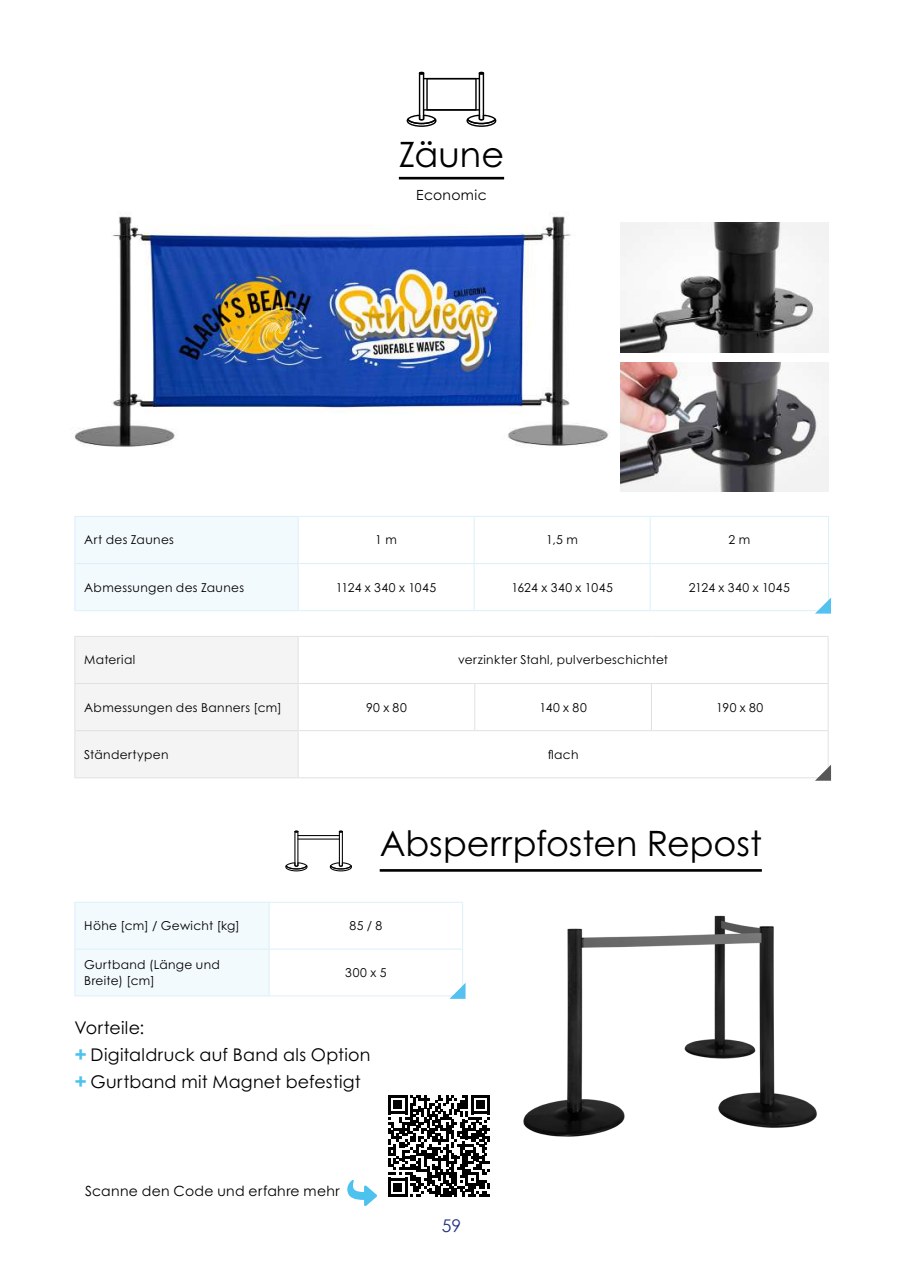
<style>
.page{position:relative;width:903px;height:1270px;background:#fff}
.page>*{position:absolute;margin:0;border:0;box-sizing:border-box;transform-origin:0 0}
.t1{font:35px "Century Gothic Pro";color:#000}
.t2{font:17.5px/27.3px "Century Gothic Pro";letter-spacing:.015em;color:#000}
.t3{font:17.5px "Century Gothic";color:#253384}
.t4{font:14px "Century Gothic Pro";letter-spacing:.02em;color:#000}
.t5{font:12.25px/15.8px "Century Gothic Pro";letter-spacing:.025em;color:#000}
.s1{font-weight:700;font-size:21px;color:#4dc2ee}
</style>
<div class="page">
<img style="left:74px;top:176px;width:536px;height:271px">
<img style="left:621px;top:362px;width:207px;height:129px">
<img style="left:621px;top:223px;width:207px;height:129px">
<div style="left:75px;top:637px;width:223px;height:140px;background:#f5f4f4"></div>
<hr style="left:74px;top:636px;width:225px;height:1px;background:#e1e1e1">
<hr style="left:74px;top:637px;width:1px;height:46px;background:#e1e1e1">
<hr style="left:298px;top:637px;width:1px;height:46px;background:#e1e1e1">
<hr style="left:74px;top:683px;width:225px;height:1px;background:#e1e1e1">
<hr style="left:74px;top:684px;width:1px;height:46px;background:#e1e1e1">
<hr style="left:298px;top:684px;width:1px;height:46px;background:#e1e1e1">
<hr style="left:74px;top:730px;width:225px;height:1px;background:#e1e1e1">
<hr style="left:74px;top:731px;width:1px;height:46px;background:#e1e1e1">
<hr style="left:298px;top:731px;width:1px;height:46px;background:#e1e1e1">
<hr style="left:74px;top:777px;width:225px;height:1px;background:#e1e1e1">
<hr style="left:299px;top:636px;width:176px;height:1px;background:#e1e1e1">
<hr style="left:475px;top:636px;width:176px;height:1px;background:#e1e1e1">
<hr style="left:651px;top:636px;width:177px;height:1px;background:#e1e1e1">
<hr style="left:828px;top:637px;width:1px;height:46px;background:#e1e1e1">
<hr style="left:299px;top:683px;width:176px;height:1px;background:#e1e1e1">
<hr style="left:475px;top:683px;width:176px;height:1px;background:#e1e1e1">
<hr style="left:474px;top:684px;width:1px;height:46px;background:#e1e1e1">
<hr style="left:651px;top:683px;width:177px;height:1px;background:#e1e1e1">
<hr style="left:651px;top:684px;width:1px;height:46px;background:#e1e1e1">
<hr style="left:828px;top:684px;width:1px;height:46px;background:#e1e1e1">
<hr style="left:299px;top:730px;width:176px;height:1px;background:#e1e1e1">
<hr style="left:475px;top:730px;width:176px;height:1px;background:#e1e1e1">
<hr style="left:651px;top:730px;width:177px;height:1px;background:#e1e1e1">
<hr style="left:828px;top:731px;width:1px;height:46px;background:#e1e1e1">
<hr style="left:299px;top:777px;width:176px;height:1px;background:#e1e1e1">
<hr style="left:475px;top:777px;width:176px;height:1px;background:#e1e1e1">
<hr style="left:651px;top:777px;width:177px;height:1px;background:#e1e1e1">
<div style="left:75px;top:517px;width:223px;height:93px;background:#f3fafe"></div>
<hr style="left:74px;top:517px;width:1px;height:46px;background:#dbf0fa">
<hr style="left:74px;top:564px;width:1px;height:46px;background:#dbf0fa">
<hr style="left:298px;top:517px;width:1px;height:46px;background:#dbf0fa">
<hr style="left:298px;top:564px;width:1px;height:46px;background:#dbf0fa">
<hr style="left:474px;top:517px;width:1px;height:46px;background:#dbf0fa">
<hr style="left:650px;top:517px;width:1px;height:46px;background:#dbf0fa">
<hr style="left:828px;top:517px;width:1px;height:46px;background:#dbf0fa">
<hr style="left:474px;top:564px;width:1px;height:46px;background:#dbf0fa">
<hr style="left:650px;top:564px;width:1px;height:46px;background:#dbf0fa">
<hr style="left:828px;top:564px;width:1px;height:46px;background:#dbf0fa">
<hr style="left:74px;top:516px;width:225px;height:1px;background:#dbf0fa">
<hr style="left:74px;top:563px;width:225px;height:1px;background:#dbf0fa">
<hr style="left:74px;top:610px;width:225px;height:1px;background:#dbf0fa">
<hr style="left:299px;top:516px;width:175px;height:1px;background:#dbf0fa">
<hr style="left:474px;top:516px;width:176px;height:1px;background:#dbf0fa">
<hr style="left:650px;top:516px;width:179px;height:1px;background:#dbf0fa">
<hr style="left:299px;top:563px;width:175px;height:1px;background:#dbf0fa">
<hr style="left:474px;top:563px;width:176px;height:1px;background:#dbf0fa">
<hr style="left:650px;top:563px;width:179px;height:1px;background:#dbf0fa">
<hr style="left:299px;top:610px;width:175px;height:1px;background:#dbf0fa">
<hr style="left:474px;top:610px;width:176px;height:1px;background:#dbf0fa">
<hr style="left:650px;top:610px;width:179px;height:1px;background:#dbf0fa">
<svg style="left:815px;top:598px;width:16px;height:16px"></svg>
<svg style="left:815px;top:765px;width:16px;height:16px"></svg>
<svg style="left:407px;top:72px;width:89px;height:55px"></svg>
<hr style="left:423px;top:78px;width:57px;height:1px;background:#000">
<hr style="left:423px;top:109px;width:57px;height:2px;background:#000">
<hr style="left:399px;top:177px;width:105px;height:2px;background:#000">
<img style="left:523px;top:915px;width:294px;height:222px">
<hr style="left:74px;top:902px;width:195px;height:1px;background:#dbf0fa">
<hr style="left:74px;top:903px;width:1px;height:46px;background:#dbf0fa">
<hr style="left:74px;top:949px;width:195px;height:1px;background:#dbf0fa">
<hr style="left:74px;top:950px;width:1px;height:45px;background:#dbf0fa">
<hr style="left:74px;top:995px;width:195px;height:1px;background:#dbf0fa">
<svg style="left:75px;top:902px;width:390px;height:97px"></svg>
<hr style="left:380px;top:869px;width:382px;height:3px;background:#000">
<svg style="left:330px;top:830px;width:22px;height:41px"></svg>
<svg style="left:285px;top:830px;width:22px;height:41px"></svg>
<hr style="left:297px;top:835px;width:43px;height:1px;background:#000">
<hr style="left:297px;top:839px;width:43px;height:1px;background:#000">
<svg style="left:388px;top:1095px;width:102px;height:102px"></svg>
<svg style="left:347px;top:1180px;width:30px;height:26px"></svg>
<h1 class="t1" style="left:399px;top:133px;width:107px">Zäune</h1>
<p class="t4" style="left:416px;top:186px;width:72px">Economic</p>
<p class="t5" style="left:84px;top:532px;width:91px">Art des Zaunes</p>
<p class="t5" style="left:375px;top:532px;width:23px">1 m</p>
<p class="t5" style="left:546px;top:532px;width:33px">1,5 m</p>
<p class="t5" style="left:728px;top:532px;width:23px">2 m</p>
<p class="t5" style="left:84px;top:579px;width:161px">Abmessungen des Zaunes</p>
<p class="t5" style="left:336px;top:579px;width:102px">1124 x 340 x 1045</p>
<p class="t5" style="left:511px;top:579px;width:103px">1624 x 340 x 1045</p>
<p class="t5" style="left:689px;top:579px;width:103px">2124 x 340 x 1045</p>
<p class="t5" style="left:84px;top:652px;width:52px">Material</p>
<p class="t5" style="left:458px;top:652px;width:211px">verzinkter Stahl, pulverbeschichtet</p>
<p class="t5" style="left:84px;top:699px;width:199px">Abmessungen des Banners [cm]</p>
<p class="t5" style="left:366px;top:699px;width:42px">90 x 80</p>
<p class="t5" style="left:539px;top:699px;width:49px">140 x 80</p>
<p class="t5" style="left:716px;top:699px;width:49px">190 x 80</p>
<p class="t5" style="left:84px;top:746px;width:86px">Ständertypen</p>
<p class="t5" style="left:548px;top:746px;width:32px">flach</p>
<h1 class="t1" style="left:380px;top:822px;width:384px">Absperrpfosten Repost</h1>
<p class="t5" style="left:84px;top:918px;width:157px">Höhe [cm] / Gewicht [kg]</p>
<p class="t5" style="left:349px;top:918px;width:34px">85 / 8</p>
<p class="t5" style="left:84px;top:957px;width:137px">Gurtband (Länge und<br>Breite) [cm]</p>
<p class="t5" style="left:345px;top:965px;width:43px">300 x 5</p>
<h2 class="t2" style="left:74px;top:1014px;width:72px">Vorteile:</h2>
<h2 class="t2" style="left:74px;top:1040px;width:297px"><span class="s1">+</span> Digitaldruck auf Band als Option <span class="s1">+</span> Gurtband mit Magnet befestigt</h2>
<p class="t4" style="left:85px;top:1182px;width:256px">Scanne den Code und erfahre mehr</p>
<h2 class="t3" style="left:442px;top:1213px;width:21px">59</h2>
</div>
